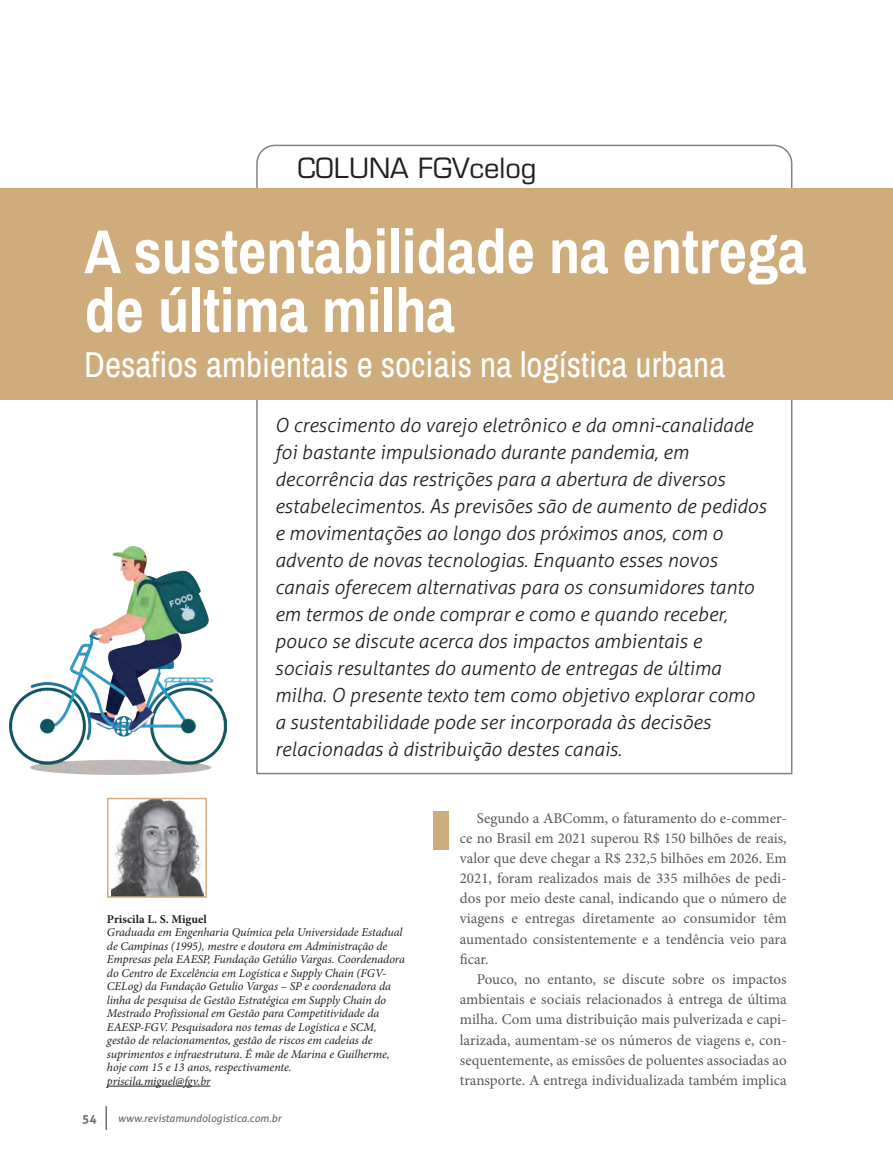
<style>
.page{position:relative;width:893px;height:1170px;background:#fff}
.page>*{position:absolute;margin:0;border:0;box-sizing:border-box;transform-origin:0 0}
.corpo_de_texto{font:700 62.1px/58.7px "Archivo Narrow";color:#fff}
.corpo_de_texto-2{font:35.1px "Archivo Narrow";color:#fff}
.titulo{font:27.15px "Eurostile LT Std";color:#231f20}
.Gravata{font:italic 300 19.5px/27px "Aller";color:#231f20}
.corpo_de_texto-3{font:15px/20.2px "Minion Pro";color:#57585a;text-align:justify}
.curriculum_lefthandp{font:italic 12px/13.5px "Minion Pro";letter-spacing:-.005em;color:#231f20}
.curriculum_lefthandp-2{font:700 12px "Minion Pro";color:#231f20}
.corpo_de_texto-4{font:700 12px "Aller";color:#6c6d70}
.corpo_de_texto-5{font:italic 10.5px "Aller";color:#6c6d70}
</style>
<div class="page">
<hr style="left:105px;top:1106px;width:2px;height:23px;background:#6c6d70">
<svg style="left:255px;top:144px;width:538px;height:631px"></svg>
<div style="left:0;top:189px;width:893px;height:211px;background:#cfac7b"></div>
<hr style="left:107px;top:1085px;width:103px;height:1px;background:#231f20">
<img style="left:111px;top:800px;width:92px;height:94px">
<div style="left:107px;top:797px;width:100px;height:100px;border:2px solid #cfac7b"></div>
<div style="left:434px;top:811px;width:15px;height:39px;background:#cfac7b"></div>
<img style="left:9px;top:546px;width:217px;height:228px">
<p class="titulo" style="left:298px;top:152px;width:240px">COLUNA FGVcelog</p>
<p class="corpo_de_texto" style="left:84px;top:219px;width:723px">A sustentabilidade na entrega de última milha</p>
<p class="corpo_de_texto-2" style="left:84px;top:339px;width:643px">Desafios ambientais e sociais na logística urbana</p>
<p class="Gravata" style="left:275px;top:411px;width:493px">O crescimento do varejo eletrônico e da omni-canalidade foi bastante impulsionado durante pandemia, em decorrência das restrições para a abertura de diversos estabelecimentos. As previsões são de aumento de pedidos e movimentações ao longo dos próximos anos, com o advento de novas tecnologias. Enquanto esses novos canais oferecem alternativas para os consumidores tanto em termos de onde comprar e como e quando receber, pouco se discute acerca dos impactos ambientais e<br>sociais resultantes do aumento de entregas de última milha. O presente texto tem como objetivo explorar como a sustentabilidade pode ser incorporada às decisões relacionadas à distribuição destes canais.</p>
<p class="curriculum_lefthandp-2" style="left:107px;top:910px;width:101px">Priscila L. S. Miguel</p>
<p class="curriculum_lefthandp" style="left:107px;top:925px;width:299px">Graduada em Engenharia Química pela Universidade Estadual de Campinas (1995), mestre e doutora em Administração de Empresas pela EAESP, Fundação Getúlio Vargas. Coordenadora do Centro de Excelência em Logística e Supply Chain (FGV-CELog) da Fundação Getulio Vargas – SP e coordenadora da linha de pesquisa de Gestão Estratégica em Supply Chain do Mestrado Profissional em Gestão para Competitividade da EAESP-FGV. Pesquisadora nos temas de Logística e SCM, gestão de relacionamentos, gestão de riscos em cadeias de suprimentos e infraestrutura. É mãe de Marina e Guilherme, hoje com 15 e 13 anos, respectivamente.</p>
<p class="curriculum_lefthandp" style="left:107px;top:1074px;width:105px">priscila.miguel@fgv.br</p>
<p class="corpo_de_texto-4" style="left:82px;top:1110px;width:16px">54</p>
<p class="corpo_de_texto-5" style="left:118px;top:1111px;width:165px">www.revistamundologistica.com.br</p>
<p class="corpo_de_texto-3" style="left:460px;top:807px;width:328px;text-indent:17px">Segundo a ABComm, o faturamento do e-commer&shy;ce no Brasil em 2021 superou R$ 150 bilhões de reais, valor que deve chegar a R$ 232,5 bilhões em 2026. Em 2021, foram realizados mais de 335 milhões de pedi&shy;dos por meio deste canal, indicando que o número de viagens e entregas diretamente ao consumidor têm aumentado consistentemente e a tendência veio para ficar.</p>
<p class="corpo_de_texto-3" style="left:460px;top:969px;width:328px;text-indent:17px">Pouco, no entanto, se discute sobre os impactos ambientais e sociais relacionados à entrega de última milha. Com uma distribuição mais pulverizada e capi&shy;larizada, aumentam-se os números de viagens e, con&shy;sequentemente, as emissões de poluentes associadas ao transporte. A entrega individualizada também implica</p>
</div>
